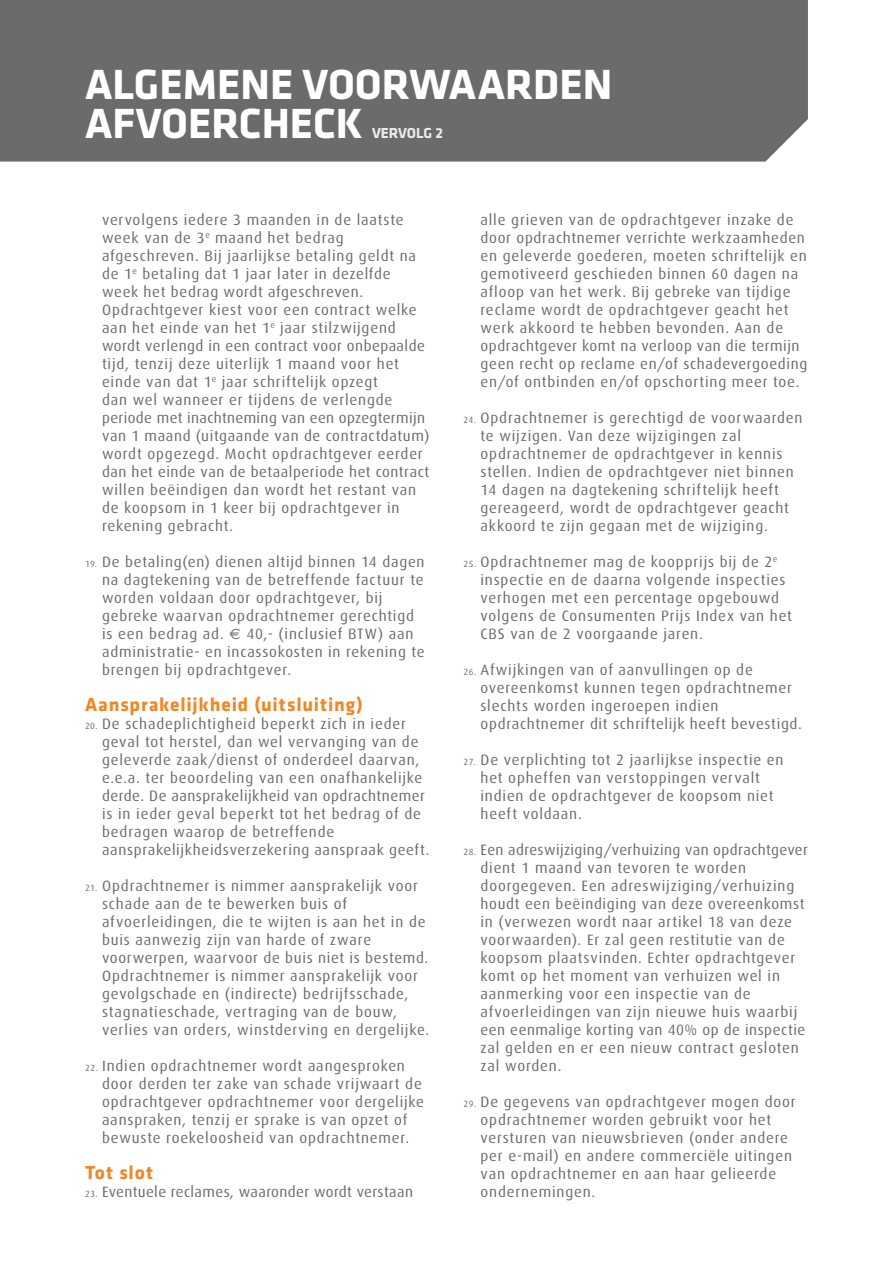
<style>
.page{position:relative;width:893px;height:1263px;background:#fff}
.page>*{position:absolute;margin:0;border:0;box-sizing:border-box;transform-origin:0 0}
.t1{font:700 43.8px/39px "Klavika";color:#fff}
.t2{font:700 19.5px "Klavika";letter-spacing:.045em;color:#f18625}
.t3{font:15px/18px "Dax";letter-spacing:.055em;color:#6b6b6a}
.t4{font:15px "Dax";letter-spacing:.025em;color:#6b6b6a}
.t5{font:700 15px "Klavika";letter-spacing:-.005em;color:#ebebeb}
.s1{font-size:9px}
.s2{font-family:"Euro Sans"}
</style>
<div class="page">
<div style="left:0;top:0;width:808px;height:162px;background:#6b6b6a"></div>
<h1 class="t1" style="left:85px;top:65px;width:529px">ALGEMENE VOORWAARDEN<br>AFVOERCHECK</h1>
<p class="t5" style="left:372px;top:125px;width:72px">VERVOLG 2</p>
<p class="t3" style="left:102px;top:211px;width:329px">vervolgens iedere 3 maanden in de laatste week van de 3<sup>e</sup> maand het bedrag afgeschreven. Bij jaarlijkse betaling geldt na de 1<sup>e</sup> betaling dat 1 jaar later in dezelfde week het bedrag wordt afgeschreven.<br>Opdrachtgever kiest voor een contract welke aan het einde van het 1<sup>e</sup> jaar stilzwijgend wordt verlengd in een contract voor onbepaalde tijd, tenzij deze uiterlijk 1 maand voor het einde van dat 1<sup>e</sup> jaar schriftelijk opzegt<br>dan wel wanneer er tijdens de verlengde periode met inachtneming van een opzegtermijn van 1 maand (uitgaande van de contractdatum) wordt opgezegd. Mocht opdrachtgever eerder dan het einde van de betaalperiode het contract willen beëindigen dan wordt het restant van de koopsom in 1 keer bij opdrachtgever in rekening gebracht.</p>
<p class="t3" style="left:102px;top:553px;width:324px;text-indent:-17px"><span class="s1">19.</span> De betaling(en) dienen altijd binnen 14 dagen na dagtekening van de betreffende factuur te worden voldaan door opdrachtgever, bij gebreke waarvan opdrachtnemer gerechtigd is een bedrag ad. <span class="s2">€</span> 40,- (inclusief BTW) aan administratie- en incassokosten in rekening te brengen bij opdrachtgever.</p>
<h2 class="t2" style="left:85px;top:693px;width:279px">Aansprakelijkheid (uitsluiting)</h2>
<p class="t3" style="left:102px;top:715px;width:329px;text-indent:-17px"><span class="s1">20.</span> De schadeplichtigheid beperkt zich in ieder geval tot herstel, dan wel vervanging van de geleverde zaak/dienst of onderdeel daarvan, e.e.a. ter beoordeling van een onafhankelijke derde. De aansprakelijkheid van opdrachtnemer is in ieder geval beperkt tot het bedrag of de bedragen waarop de betreffende aansprakelijkheidsverzekering aanspraak geeft.</p>
<p class="t3" style="left:102px;top:877px;width:329px;text-indent:-17px"><span class="s1">21.</span> Opdrachtnemer is nimmer aansprakelijk voor schade aan de te bewerken buis of afvoerleidingen, die te wijten is aan het in de buis aanwezig zijn van harde of zware voorwerpen, waarvoor de buis niet is bestemd.<br>Opdrachtnemer is nimmer aansprakelijk voor gevolgschade en (indirecte) bedrijfsschade, stagnatieschade, vertraging van de bouw, verlies van orders, winstderving en dergelijke.</p>
<p class="t3" style="left:102px;top:1057px;width:324px;text-indent:-17px"><span class="s1">22.</span> Indien opdrachtnemer wordt aangesproken door derden ter zake van schade vrijwaart de opdrachtgever opdrachtnemer voor dergelijke aanspraken, tenzij er sprake is van opzet of bewuste roekeloosheid van opdrachtnemer.</p>
<h2 class="t2" style="left:85px;top:1161px;width:70px">Tot slot</h2>
<p class="t4" style="left:85px;top:1183px;width:329px"><span class="s1">23.</span> Eventuele reclames, waaronder wordt verstaan</p>
<p class="t3" style="left:480px;top:211px;width:328px">alle grieven van de opdrachtgever inzake de door opdrachtnemer verrichte werkzaamheden en geleverde goederen, moeten schriftelijk en gemotiveerd geschieden binnen 60 dagen na afloop van het werk. Bij gebreke van tijdige reclame wordt de opdrachtgever geacht het werk akkoord te hebben bevonden. Aan de opdrachtgever komt na verloop van die termijn geen recht op reclame en/of schadevergoeding en/of ontbinden en/of opschorting meer toe.</p>
<p class="t3" style="left:480px;top:409px;width:323px;text-indent:-17px"><span class="s1">24.</span> Opdrachtnemer is gerechtigd de voorwaarden te wijzigen. Van deze wijzigingen zal opdrachtnemer de opdrachtgever in kennis stellen. Indien de opdrachtgever niet binnen 14 dagen na dagtekening schriftelijk heeft gereageerd, wordt de opdrachtgever geacht akkoord te zijn gegaan met de wijziging.</p>
<p class="t3" style="left:480px;top:553px;width:313px;text-indent:-17px"><span class="s1">25.</span> Opdrachtnemer mag de koopprijs bij de 2<sup>e </sup>inspectie en de daarna volgende inspecties verhogen met een percentage opgebouwd volgens de Consumenten Prijs Index van het CBS van de 2 voorgaande jaren.</p>
<p class="t3" style="left:480px;top:661px;width:323px;text-indent:-17px"><span class="s1">26.</span> Afwijkingen van of aanvullingen op de overeenkomst kunnen tegen opdrachtnemer slechts worden ingeroepen indien opdrachtnemer dit schriftelijk heeft bevestigd.</p>
<p class="t3" style="left:480px;top:751px;width:304px;text-indent:-17px"><span class="s1">27.</span> De verplichting tot 2 jaarlijkse inspectie en het opheffen van verstoppingen vervalt indien de opdrachtgever de koopsom niet heeft voldaan.</p>
<p class="t3" style="left:480px;top:841px;width:329px;text-indent:-17px"><span class="s1">28.</span> Een adreswijziging/verhuizing van opdrachtgever dient 1 maand van tevoren te worden doorgegeven. Een adreswijziging/verhuizing houdt een beëindiging van deze overeenkomst in (verwezen wordt naar artikel 18 van deze voorwaarden). Er zal geen restitutie van de koopsom plaatsvinden. Echter opdrachtgever komt op het moment van verhuizen wel in aanmerking voor een inspectie van de afvoerleidingen van zijn nieuwe huis waarbij een eenmalige korting van 40% op de inspectie zal gelden en er een nieuw contract gesloten zal worden.</p>
<p class="t3" style="left:480px;top:1093px;width:317px;text-indent:-17px"><span class="s1">29.</span> De gegevens van opdrachtgever mogen door opdrachtnemer worden gebruikt voor het versturen van nieuwsbrieven (onder andere per e-mail) en andere commerciële uitingen van opdrachtnemer en aan haar gelieerde ondernemingen.</p>
</div>
